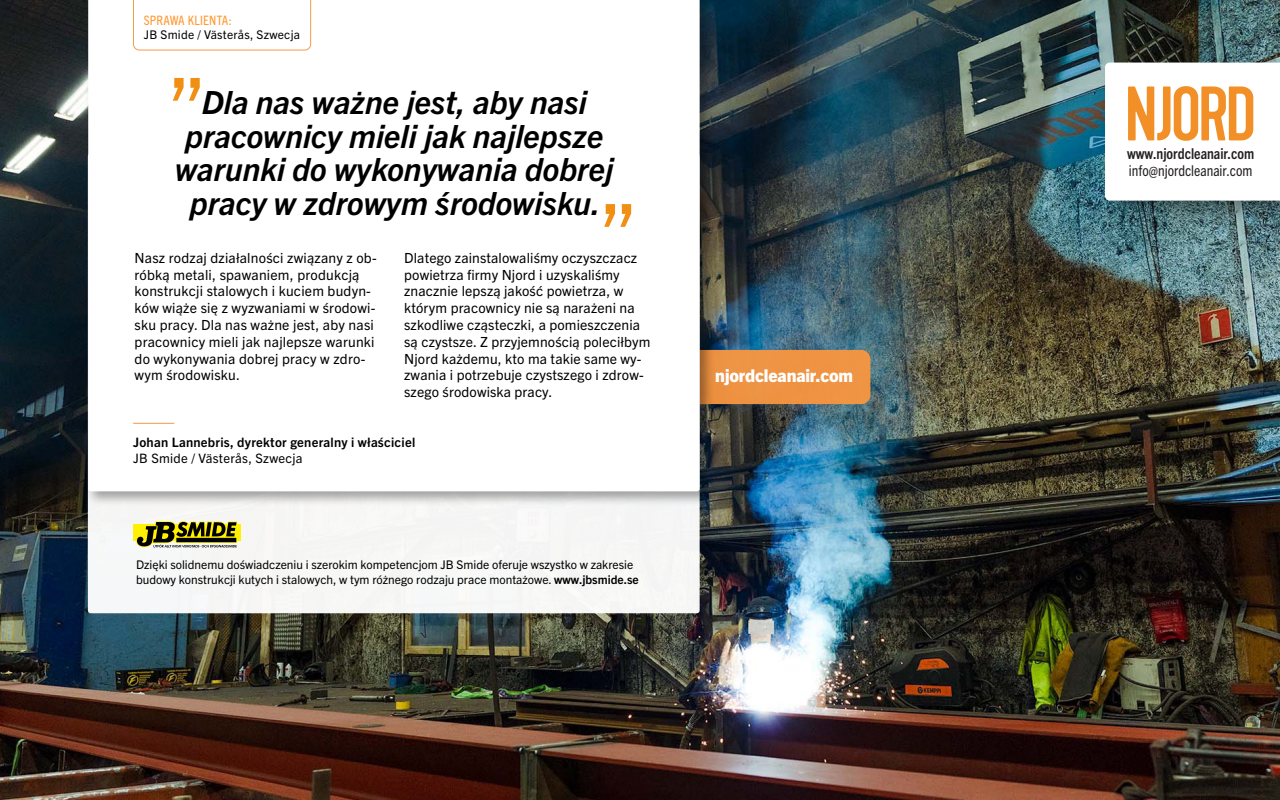
<style>
.page{position:relative;width:1280px;height:800px;background:#fff}
.page>*{position:absolute;margin:0;border:0;box-sizing:border-box;transform-origin:0 0}
.t1{font:84.5px "Trade Gothic Next LT Pro";color:#f08f11}
.t2{font:italic 700 32px/33.5px "Trade Gothic Next LT Pro";color:#000;text-align:center}
.t3{font:800 17.6px "Trade Gothic Next LT Pro";letter-spacing:-.01em;color:#fff}
.t4{font:condensed 15px/16.7px "Trade Gothic Next LT Pro";color:#231f20}
.t5{font:14px/16.8px "Trade Gothic Next LT Pro";letter-spacing:.01em;color:#000}
.t6{font:700 13px "Trade Gothic Next LT Pro";letter-spacing:.02em;color:#000}
.t7{font:13px "Trade Gothic Next LT Pro";letter-spacing:.02em;color:#000}
.t8{font:condensed 13px "Trade Gothic Next LT Pro";letter-spacing:.02em;color:#f93}
.t9{font:12px/14.4px "Trade Gothic Next LT Pro";color:#000}
.t10{font:12px "Trade Gothic Next LT Pro";letter-spacing:.02em;color:#000}
.s1{font-weight:700}
</style>
<div class="page">
<img style="left:0;top:0;width:1280px;height:800px">
<div style="left:623px;top:350px;width:247px;height:54px;background:#ef9443;border-radius:9px"></div>
<div style="left:88px;top:154px;width:612px;height:459px;background:#f6f6f5;border-radius:3px"></div>
<div style="left:85px;top:0;width:630px;height:507px;background:#000;opacity:.36"></div>
<div style="left:88px;top:0;width:612px;height:491px;background:#fff"></div>
<svg style="left:133px;top:0;width:178px;height:50px"></svg>
<hr style="left:133px;top:423px;width:41px;height:1px;background:#f79641">
<div style="left:133px;top:524px;width:108px;height:17px;background:#fff101"></div>
<svg style="left:136px;top:521px;width:101px;height:26px"></svg>
<div style="left:1099px;top:57px;width:181px;height:170px;background:#000;opacity:.36"></div>
<svg style="left:1105px;top:63px;width:175px;height:138px"></svg>
<p class="t8" style="left:144px;top:11px;width:90px">SPRAWA KLIENTA:</p>
<p class="t10" style="left:144px;top:26px;width:158px">JB Smide / Västerås, Szwecja</p>
<p class="t1" style="left:167px;top:49px;width:41px">”</p>
<p class="t2" style="left:175px;top:84px;width:440px">Dla nas ważne jest, aby nasi pracownicy mieli jak najlepsze warunki do wykonywania dobrej pracy w zdrowym środowisku.</p>
<p class="t1" style="left:598px;top:175px;width:41px">”</p>
<p class="t5" style="left:135px;top:248px;width:244px">Nasz rodzaj działalności związany z ob&shy;róbką metali, spawaniem, produkcją konstrukcji stalowych i kuciem budyn&shy;ków wiąże się z wyzwaniami w środowi&shy;sku pracy. Dla nas ważne jest, aby nasi pracownicy mieli jak najlepsze warunki do wykonywania dobrej pracy w zdro&shy;wym środowisku.</p>
<p class="t5" style="left:404px;top:248px;width:248px">Dlatego zainstalowaliśmy oczyszczacz powietrza firmy Njord i uzyskaliśmy znacznie lepszą jakość powietrza, w którym pracownicy nie są narażeni na szkodliwe cząsteczki, a pomieszczenia są czystsze. Z przyjemnością poleciłbym Njord każdemu, kto ma takie same wy&shy;zwania i potrzebuje czystszego i zdrow&shy;szego środowiska pracy.</p>
<p class="t6" style="left:133px;top:433px;width:284px">Johan Lannebris, dyrektor generalny i właściciel</p>
<p class="t7" style="left:133px;top:449px;width:171px">JB Smide / Västerås, Szwecja</p>
<p class="t9" style="left:136px;top:557px;width:504px">Dzięki solidnemu doświadczeniu i szerokim kompetencjom JB Smide oferuje wszystko w zakresie budowy konstrukcji kutych i stalowych, w tym różnego rodzaju prace montażowe. <span class="s1">www.jbsmide.se</span></p>
<p class="t3" style="left:715px;top:363px;width:140px">njordcleanair.com</p>
<p class="t4" style="left:1127px;top:144px;width:129px"><span class="s1">www.njordcleanair.com </span>info@njordcleanair.com</p>
</div>
